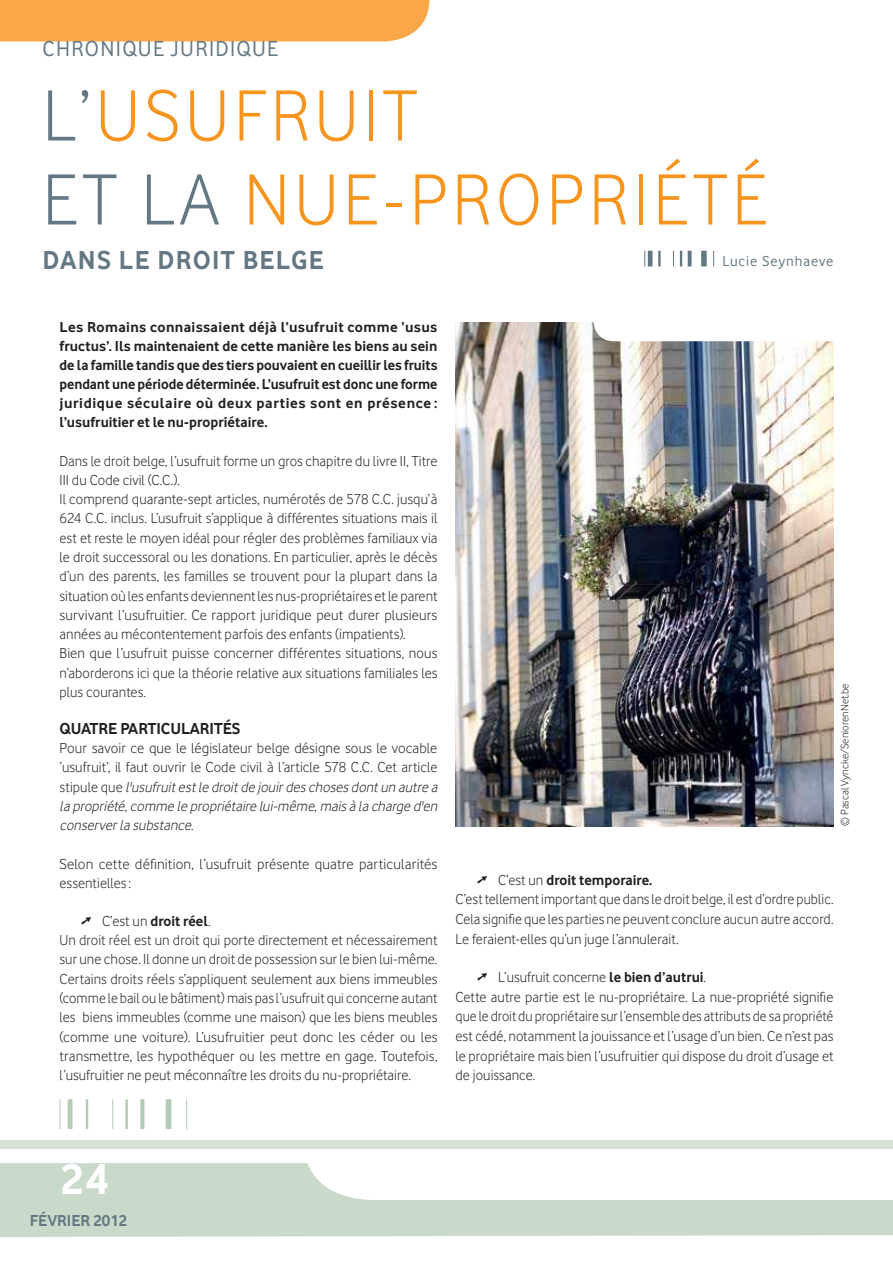
<style>
.page{position:relative;width:893px;height:1263px;background:#fff}
.page>*{position:absolute;margin:0;border:0;box-sizing:border-box;transform-origin:0 0}
.t1{font:75px/84px "Vodafone Lt";letter-spacing:.06em;color:#f7941e}
.t2{font:700 45px "Vodafone Rg";color:#fff}
.t3{font:700 27px "Vodafone Rg";letter-spacing:.05em;color:#647883}
.t4{font:22.5px "Vodafone Rg";letter-spacing:.06em;color:#647883}
.t5{font:700 16.5px "Vodafone Rg";color:#231f20}
.t6{font:700 16.5px "Vodafone Rg";color:#647883}
.t7{font:15px/19.4px "Vodafone Lt";letter-spacing:.005em;color:#231f20}
.t8{font:700 15px/19px "Vodafone Rg";letter-spacing:.005em;color:#231f20;text-align:justify}
.t9{font:15px "Vodafone Rg";letter-spacing:.06em;color:#647883}
.t10{font:11.25px "Vodafone Lt";color:#231f20}
.s1{color:#647883}
.s2{font-style:italic}
.s3{font-family:"Vodafone Lt";font-weight:400}
.s4{font-family:"Vodafone Rg";font-weight:700}
</style>
<div class="page">
<svg style="left:0;top:1163px;width:893px;height:74px;fill:#cadaca"></svg>
<div style="left:0;top:1140px;width:893px;height:9px;background:#d7e2d7"></div>
<hr style="left:60px;top:1099px;width:1px;height:30px;background:#b4cab5">
<hr style="left:68px;top:1099px;width:4px;height:30px;background:#b4cab5">
<hr style="left:112px;top:1099px;width:1px;height:30px;background:#b4cab5">
<hr style="left:125px;top:1099px;width:3px;height:30px;background:#b4cab5">
<svg style="left:140px;top:1099px;width:4px;height:30px"></svg>
<div style="left:166px;top:1099px;width:5px;height:30px;background:#b4cab5"></div>
<hr style="left:186px;top:1099px;width:1px;height:30px;background:#b4cab5">
<hr style="left:86px;top:1099px;width:2px;height:30px;background:#b4cab5">
<div style="left:0;top:0;width:429px;height:41px;background:#faa74a"></div>
<img style="left:455px;top:322px;width:378px;height:504px">
<svg style="left:593px;top:322px;width:240px;height:19px"></svg>
<svg style="left:644px;top:251px;width:1px;height:15px"></svg>
<hr style="left:648px;top:251px;width:4px;height:15px;background:#647883">
<svg style="left:673px;top:251px;width:1px;height:15px"></svg>
<svg style="left:680px;top:251px;width:2px;height:15px"></svg>
<svg style="left:688px;top:251px;width:4px;height:15px"></svg>
<div style="left:701px;top:251px;width:6px;height:15px;background:#647883"></div>
<svg style="left:713px;top:251px;width:1px;height:15px"></svg>
<hr style="left:658px;top:251px;width:3px;height:15px;background:#647883">
<h3 class="t4" style="left:43px;top:36px;width:237px">CHRONIQUE JURIDIQUE</h3>
<h1 class="t1" style="left:43px;top:73px;width:727px"><span class="s1">L’</span>USUFRUIT<br><span class="s1">ET LA</span> NUE-PROPRIÉTÉ</h1>
<h3 class="t3" style="left:43px;top:245px;width:275px">DANS LE DROIT BELGE</h3>
<p class="t9" style="left:722px;top:253px;width:112px">Lucie Seynhaeve</p>
<p class="t8" style="left:60px;top:317px;width:379px">Les Romains connaissaient déjà l’usufruit comme ‘usus fructus’. Ils maintenaient de cette manière les biens au sein de la famille tandis que des tiers pouvaient en cueillir les fruits pendant une période déterminée. L’usufruit est donc une forme juridique séculaire où deux parties sont en présence : l’usufruitier et le nu-propriétaire.</p>
<p class="t7" style="left:60px;top:451px;width:380px">Dans le droit belge, l’usufruit forme un gros chapitre du livre II, Titre III du Code civil (C.C.).<br>Il comprend quarante-sept articles, numérotés de 578 C.C. jusqu’à 624 C.C. inclus. L’usufruit s’applique à différentes situations mais il est et reste le moyen idéal pour régler des problèmes familiaux via le droit successoral ou les donations. En particulier, après le décès d’un des parents, les familles se trouvent pour la plupart dans la situation où les enfants deviennent les nus-propriétaires et le parent survivant l’usufruitier. Ce rapport juridique peut durer plusieurs années au mécontentement parfois des enfants (impatients).<br>Bien que l’usufruit puisse concerner différentes situations, nous n’aborderons ici que la théorie relative aux situations familiales les plus courantes.</p>
<p class="t5" style="left:60px;top:719px;width:182px">QUATRE PARTICULARITÉS</p>
<p class="t7" style="left:60px;top:738px;width:383px">Pour savoir ce que le législateur belge désigne sous le vocable ‘usufruit’, il faut ouvrir le Code civil à l’article 578 C.C. Cet article s t i p u l e q u e <span class="s2">l'usufruitestle droitde jouirdeschosesdontun autre a la propriété,comme le propriétaire lui-même,maisà la charge d'en conserverla substance</span>.</p>
<p class="t7" style="left:60px;top:854px;width:379px">Selon cette définition, l’usufruit présente quatre particularités essentielles:</p>
<p class="t8" style="left:81px;top:911px;width:131px">➚ <span class="s3">C’est un</span> droit réel<span class="s3">.</span></p>
<p class="t7" style="left:60px;top:930px;width:379px;text-align:justify">Un droit réel est un droit qui porte directement et nécessairement sur une chose. Il donne un droit de possession sur le bien lui-même.<br>Certains droits réels s’appliquent seulement aux biens immeubles (comme le bail ou le bâtiment) mais pas l’usufruit qui concerne autant les biens immeubles (comme une maison) que les biens meubles (comme une voiture). L’usufruitier peut donc les céder ou les transmettre, les hypothéquer ou les mettre en gage. Toutefois, l’usufruitier ne peut méconnaître les droits du nu-propriétaire.</p>
<p class="t10" style="left:838px;top:826px;width:144px;rotate:-90deg">© Pascal Vyncke/SeniorenNet.be</p>
<p class="t8" style="left:477px;top:870px;width:176px">➚ <span class="s3">C’est un</span> droit temporaire.</p>
<p class="t7" style="left:455px;top:889px;width:379px;text-align:justify">C’est tellement important que dans le droit belge, il est d’ordre public.<br>Cela signifie que les parties ne peuvent conclure aucun autre accord.<br>Le feraient-elles qu’un juge l’annulerait.</p>
<p class="t7" style="left:455px;top:967px;width:379px;text-indent:21px">➚ L’usufruit concerne <span class="s4">le bien d’autrui</span>.<br>Cette autre partie est le nu-propriétaire. La nue-propriété signifie que le droit du propriétaire sur l’ensemble des attributs de sa propriété est cédé, notamment la jouissance et l’usage d’un bien. Ce n’est pas le propriétaire mais bien l’usufruitier qui dispose du droit d’usage et de jouissance.</p>
<h2 class="t2" style="left:61px;top:1153px;width:49px">24</h2>
<p class="t6" style="left:30px;top:1211px;width:99px">Février 2012</p>
</div>
